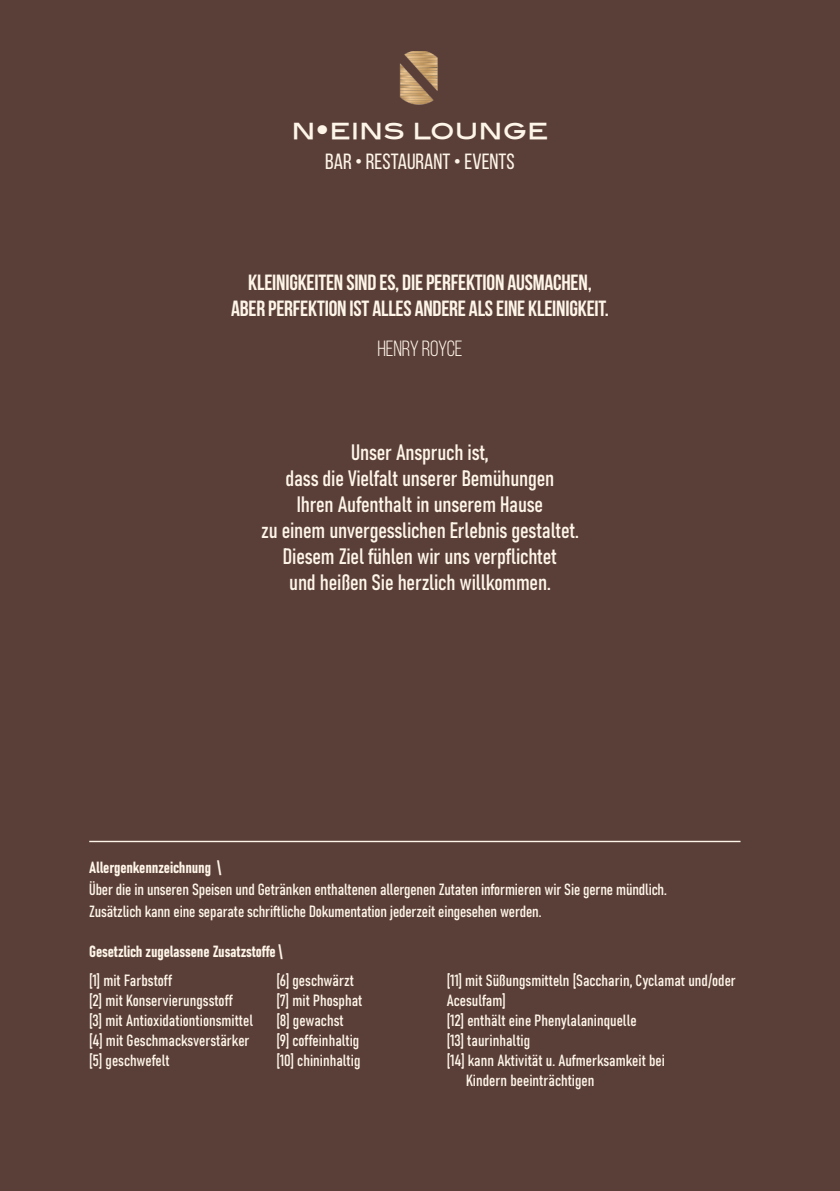
<style>
.page{position:relative;width:840px;height:1191px;background:#fff}
.page>*{position:absolute;margin:0;border:0;box-sizing:border-box;transform-origin:0 0}
.t1{font:26px "Blair Md ITCTT Medium";color:#fef5e9}
.t2{font:22px/26px "Bahnschrift";letter-spacing:-.01em;color:#fef5e9;text-align:center}
.t3{font:700 22px/26px "Bebas Neue";letter-spacing:-.01em;color:#fef5e9;text-align:center}
.t4{font:22px "Bebas Neue";color:#fef5e9}
.t5{font:22px "Bebas Neue";letter-spacing:-.01em;color:#fef5e9}
.t6{font:16px/20px "Bahnschrift";color:#fef5e9}
</style>
<div class="page">
<div style="left:0;top:0;width:839px;height:1191px;background:#5a3f38"></div>
<img style="left:399px;top:51px;width:39px;height:54px">
<hr style="left:89px;top:840px;width:651px;height:2px;background:#fef5e9">
<h1 class="t1" style="left:291px;top:113px;width:258px">N•EINS LOUNGE</h1>
<h2 class="t4" style="left:325px;top:149px;width:191px">BAR • RESTAURANT • EVENTS</h2>
<h2 class="t3" style="left:231px;top:269px;width:379px">KLEINIGKEITEN SIND ES, DIE PERFEKTION AUSMACHEN,<br>ABER PERFEKTION IST ALLES ANDERE ALS EINE KLEINIGKEIT.</h2>
<h2 class="t5" style="left:377px;top:337px;width:86px">HENRY ROYCE</h2>
<h2 class="t2" style="left:261px;top:438px;width:319px">Unser Anspruch ist,<br>dass die Vielfalt unserer Bemühungen<br>Ihren Aufenthalt in unserem Hause<br>zu einem unvergesslichen Erlebnis gestaltet.<br>Diesem Ziel fühlen wir uns verpflichtet<br>und heißen Sie herzlich willkommen.</h2>
<p class="t6" style="left:89px;top:855px;width:578px;line-height:22px">Allergenkennzeichnung \<br>Über die in unseren Speisen und Getränken enthaltenen allergenen Zutaten informieren wir Sie gerne mündlich.<br>Zusätzlich kann eine separate schriftliche Dokumentation jederzeit eingesehen werden.</p>
<p class="t6" style="left:89px;top:935px;width:195px;line-height:29.4px">Gesetzlich zugelassene Zusatzstoffe \ [1] mit Farbstoff</p>
<p class="t6" style="left:89px;top:989px;width:165px">[2] mit Konservierungsstoff<br>[3] mit Antioxidationtionsmittel [4] mit Geschmacksverstärker [5] geschwefelt</p>
<p class="t6" style="left:276px;top:969px;width:87px">[6] geschwärzt [7] mit Phosphat [8] gewachst<br>[9] coffeinhaltig [10] chininhaltig</p>
<p class="t6" style="left:446px;top:969px;width:290px">[11] mit Süßungsmitteln [Saccharin, Cyclamat und/oder</p>
<p class="t6" style="left:446px;top:989px;width:60px">Acesulfam]</p>
<p class="t6" style="left:446px;top:1009px;width:191px">[12] enthält eine Phenylalaninquelle</p>
<p class="t6" style="left:446px;top:1029px;width:85px">[13] taurinhaltig</p>
<p class="t6" style="left:446px;top:1049px;width:219px">[14] kann Aktivität u. Aufmerksamkeit bei</p>
<p class="t6" style="left:466px;top:1069px;width:130px">Kindern beeinträchtigen</p>
</div>
